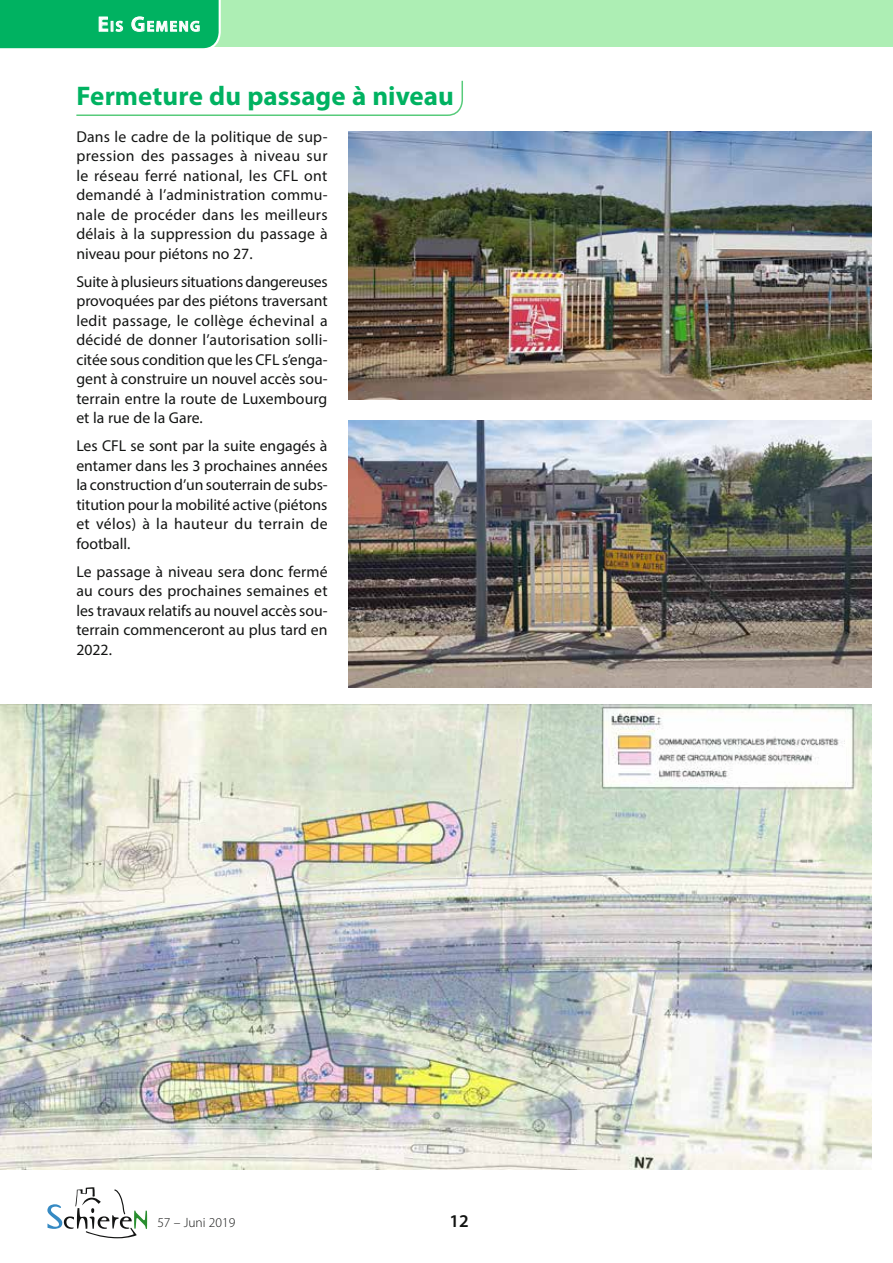
<style>
.page{position:relative;width:893px;height:1263px;background:#fff}
.page>*{position:absolute;margin:0;border:0;box-sizing:border-box;transform-origin:0 0}
.Titel_GROUSS_ALL_Spa{font:700 27px "Myriad Pro";color:#00b261}
.t1{font:600 18px "Myriad Pro";color:#131413}
.BodyTXT_Block_DE{font:15.75px/19.5px "Myriad Pro";color:#131413;text-align:justify}
.t2{font:600 14.7px "Myriad Pro";color:#fff}
.t3{font:300 13.5px "Myriad Pro";color:#131413}
.s1{font-size:21px}
</style>
<div class="page">
<svg style="left:76px;top:80px;width:387px;height:36px"></svg>
<img style="left:0;top:705px;width:872px;height:464px">
<img style="left:349px;top:420px;width:522px;height:268px">
<img style="left:349px;top:132px;width:523px;height:268px">
<svg style="left:47px;top:1187px;width:100px;height:51px"></svg>
<div style="left:0;top:0;width:893px;height:47px;background:#adeeb4"></div>
<svg style="left:0;top:0;width:221px;height:49px;background:#13b76c"></svg>
<p class="t2" style="left:98px;top:17px;width:102px"><span class="s1">E</span>IS <span class="s1">G</span>EMENG</p>
<p class="Titel_GROUSS_ALL_Spa" style="left:76px;top:79px;width:379px">Fermeture du passage à niveau</p>
<p class="BodyTXT_Block_DE" style="left:76px;top:127px;width:253px">Dans le cadre de la politique de sup&shy;pression des passages à niveau sur le réseau ferré national, les CFL ont demandé à l’administration commu&shy;nale de procéder dans les meilleurs délais à la suppression du passage à niveau pour piétons no 27.</p>
<p class="BodyTXT_Block_DE" style="left:76px;top:272px;width:253px">Suite à plusieurs situations dangereuses provoquées par des piétons traversant ledit passage, le collège échevinal a décidé de donner l’autorisation solli&shy;citée sous condition que les CFL s’enga&shy;gent à construire un nouvel accès sou&shy;terrain entre la route de Luxembourg et la rue de la Gare.</p>
<p class="BodyTXT_Block_DE" style="left:76px;top:436px;width:253px">Les CFL se sont par la suite engagés à entamer dans les 3 prochaines années la construction d’un souterrain de subs&shy;titution pour la mobilité active (piétons et vélos) à la hauteur du terrain de football.</p>
<p class="BodyTXT_Block_DE" style="left:76px;top:562px;width:253px">Le passage à niveau sera donc fermé au cours des prochaines semaines et les travaux relatifs au nouvel accès sou&shy;terrain commenceront au plus tard en 2022.</p>
<p class="t3" style="left:157px;top:1214px;width:79px">57 – Juni 2019</p>
<p class="t1" style="left:450px;top:1209px;width:21px">12</p>
</div>
